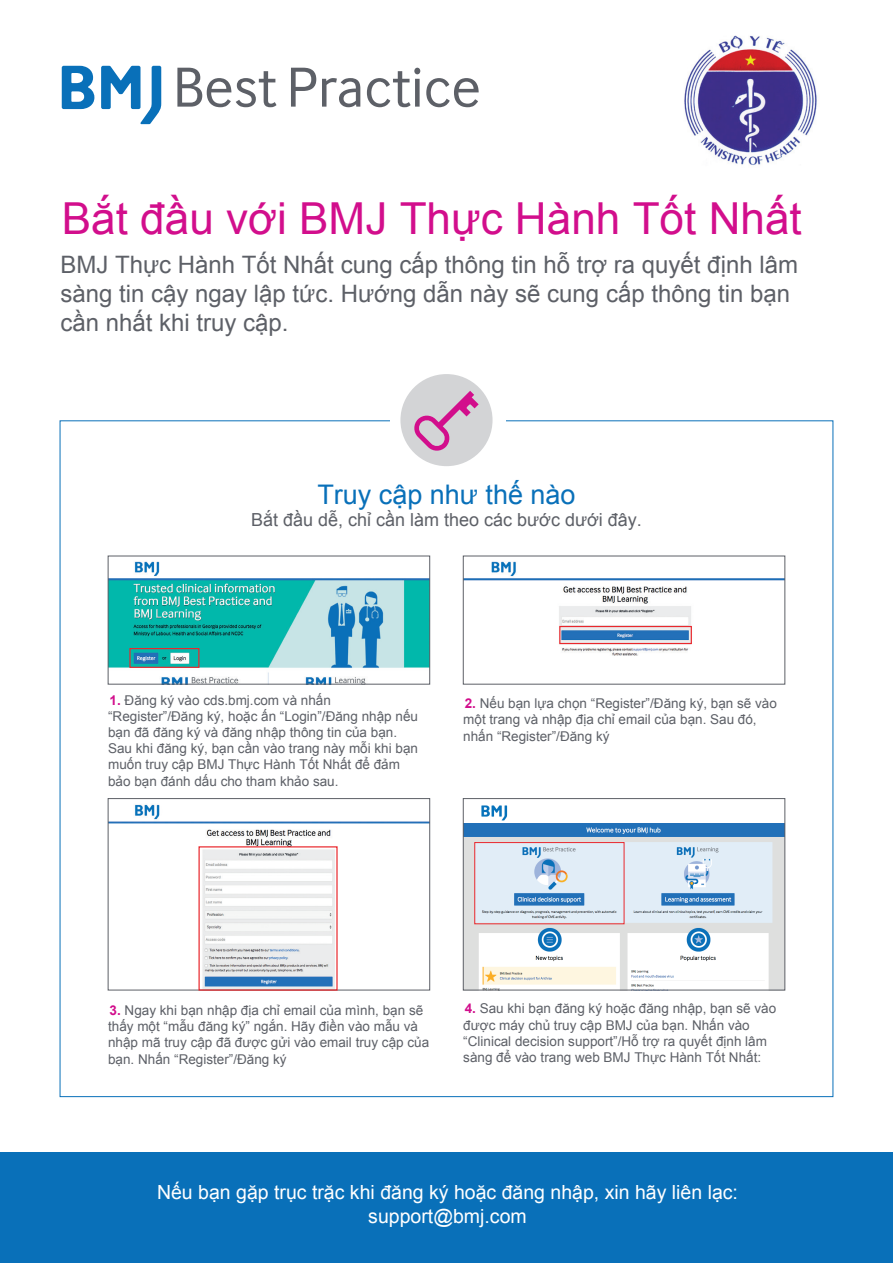
<style>
.page{position:relative;width:893px;height:1263px;background:#fff}
.page>*{position:absolute;margin:0;border:0;box-sizing:border-box;transform-origin:0 0}
.t1{font:44.1px "Arial";color:#d20e8c}
.t2{font:27px "Arial";color:#0970b9}
.t3{font:24px/28.8px "Arial";color:#5d6067}
.t4{font:19.5px/24px "Arial";color:#fff;text-align:center}
.t5{font:18px "Arial";color:#5d6067}
.t6{font:13.5px/16.2px "Arial";color:#5d6067}
.s1{font-weight:700;color:#d20e8c}
</style>
<div class="page">
<div style="left:0;top:1153px;width:893px;height:110px;background:#0970b9"></div>
<div style="left:400px;top:374px;width:92px;height:92px;background:#d3d4d6;border-radius:50%"></div>
<svg style="left:414px;top:391px;width:65px;height:60px"></svg>
<img style="left:110px;top:561px;width:318px;height:121px">
<div style="left:129px;top:648px;width:70px;height:20px;border:1px solid #e9282d"></div>
<img style="left:465px;top:561px;width:318px;height:95px">
<div style="left:559px;top:626px;width:133px;height:18px;border:1px solid #e9282d"></div>
<img style="left:110px;top:804px;width:318px;height:184px">
<div style="left:108px;top:798px;width:322px;height:192px;border:1px solid #5d6067"></div>
<img style="left:465px;top:805px;width:318px;height:183px">
<div style="left:463px;top:798px;width:322px;height:192px;border:1px solid #5d6067"></div>
<div style="left:474px;top:842px;width:151px;height:82px;border:1px solid #e9282d"></div>
<svg style="left:62px;top:66px;width:32px;height:43px"></svg>
<svg style="left:101px;top:66px;width:60px;height:58px"></svg>
<svg style="left:177px;top:68px;width:100px;height:39px"></svg>
<svg style="left:291px;top:68px;width:25px;height:39px"></svg>
<svg style="left:322px;top:78px;width:38px;height:29px"></svg>
<svg style="left:367px;top:68px;width:53px;height:39px"></svg>
<svg style="left:426px;top:78px;width:53px;height:29px"></svg>
<img style="left:684px;top:35px;width:133px;height:130px">
<h1 class="t1" style="left:62px;top:189px;width:741px">Bắt đầu với BMJ Thực Hành Tốt Nhất</h1>
<h3 class="t3" style="left:60px;top:250px;width:739px">BMJ Thực Hành Tốt Nhất cung cấp thông tin hỗ trợ ra quyết định lâm sàng tin cậy ngay lập tức. Hướng dẫn này sẽ cung cấp thông tin bạn cần nhất khi truy cập.</h3>
<h2 class="t2" style="left:317px;top:477px;width:260px">Truy cập như thế nào</h2>
<h3 class="t5" style="left:251px;top:508px;width:392px">Bắt đầu dễ, chỉ cần làm theo các bước dưới đây.</h3>
<p class="t6" style="left:108px;top:692px;width:311px"><span class="s1">1.</span> Đăng ký vào cds.bmj.com và nhấn “Register”/Đăng ký, hoặc ấn “Login”/Đăng nhập nếu bạn đã đăng ký và đăng nhập thông tin của bạn.<br>Sau khi đăng ký, bạn cần vào trang này mỗi khi bạn muốn truy cập BMJ Thực Hành Tốt Nhất để đảm bảo bạn đánh dấu cho tham khảo sau.</p>
<p class="t6" style="left:463px;top:695px;width:315px"><span class="s1">2.</span> Nếu bạn lựa chọn “Register”/Đăng ký, bạn sẽ vào một trang và nhập địa chỉ email của bạn. Sau đó, nhấn “Register”/Đăng ký</p>
<p class="t6" style="left:108px;top:1002px;width:323px"><span class="s1">3.</span> Ngay khi bạn nhập địa chỉ email của mình, bạn sẽ thấy một “mẫu đăng ký” ngắn. Hãy điền vào mẫu và nhập mã truy cập đã được gửi vào email truy cập của bạn. Nhấn “Register”/Đăng ký</p>
<p class="t6" style="left:463px;top:1001px;width:314px"><span class="s1">4.</span> Sau khi bạn đăng ký hoặc đăng nhập, bạn sẽ vào được máy chủ truy cập BMJ của bạn. Nhấn vào “Clinical decision support”/Hỗ trợ ra quyết định lâm sàng để vào trang web BMJ Thực Hành Tốt Nhất:</p>
<h3 class="t4" style="left:157px;top:1180px;width:582px">Nếu bạn gặp trục trặc khi đăng ký hoặc đăng nhập, xin hãy liên lạc: support@bmj.com</h3>
</div>
